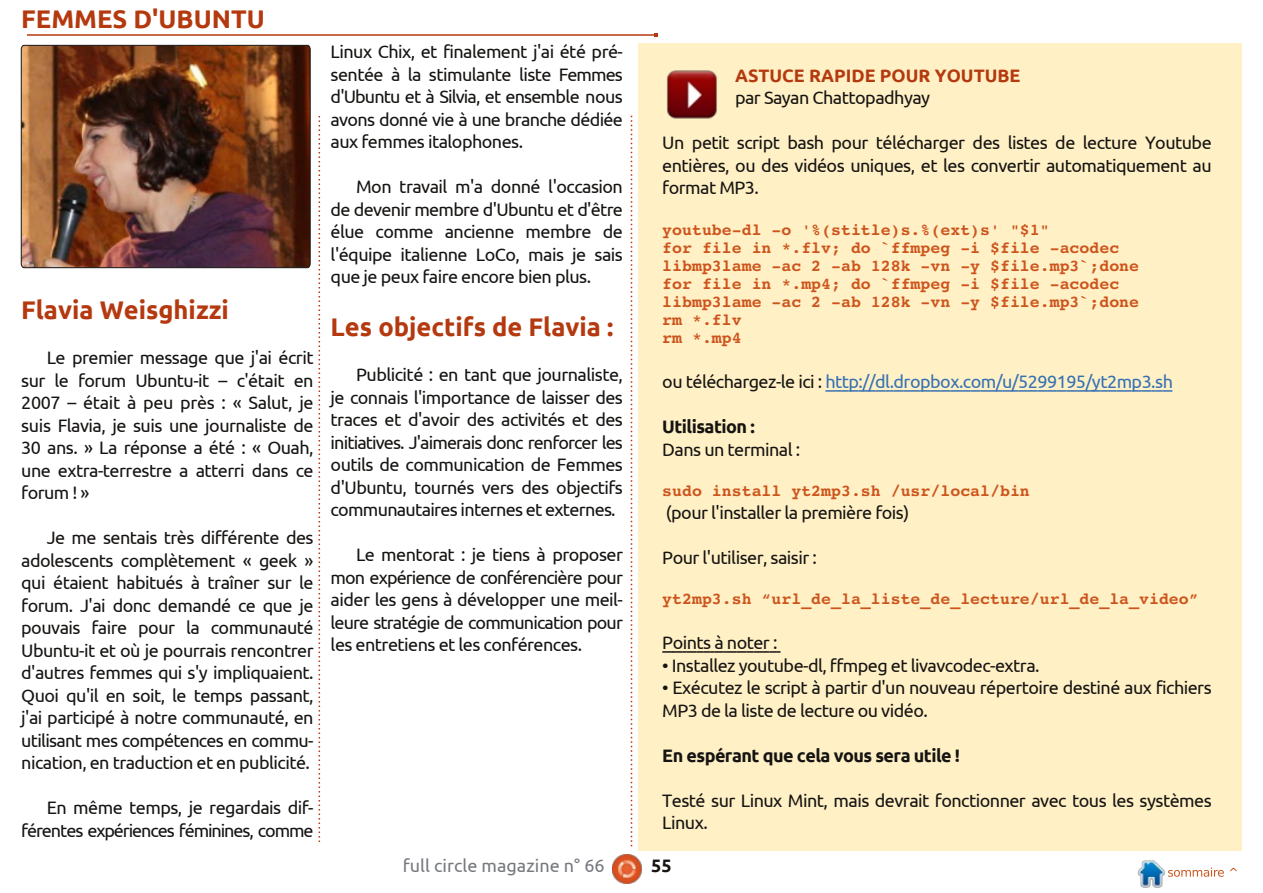
<style>
.page{position:relative;width:1263px;height:893px;background:#fff}
.page>*{position:absolute;margin:0;border:0;box-sizing:border-box;transform-origin:0 0}
.t1{font:700 25.5px "Ubuntu";color:#b5390f}
.t2{font:18px/22.5px "Ubuntu";letter-spacing:-.03em;color:#161412;text-align:justify}
.t3{font:18px/22.5px "Ubuntu";letter-spacing:-.06em;color:#161412;text-align:right}
.t4{font:18px "Ubuntu";letter-spacing:-.03em;color:#3671b3}
.t5{font:700 18px "Ubuntu";letter-spacing:-.03em;color:#161412}
.t6{font:700 18px "Ubuntu";color:#b5390f}
.t7{font:18px "Ubuntu";color:#777980}
.t8{font:700 16.5px/18px "Courier 10 Pitch BT";color:#cd551d}
.s1{color:#161412}
</style>
<div class="page">
<svg style="left:319px;top:116px;width:1px;height:726px"></svg>
<svg style="left:631px;top:116px;width:1px;height:730px"></svg>
<hr style="left:27px;top:34px;width:628px;height:2px;background:#b5390f">
<img style="left:612px;top:855px;width:30px;height:28px">
<img style="left:1138px;top:860px;width:27px;height:27px">
<img style="left:21px;top:45px;width:290px;height:223px">
<div style="left:638px;top:43px;width:604px;height:807px;background:#fff0c5"></div>
<svg style="left:662px;top:651px;width:118px;height:2px"></svg>
<img style="left:666px;top:70px;width:51px;height:49px">
<h1 class="t1" style="left:21px;top:5px;width:245px">FEMMES D'UBUNTU</h1>
<h1 class="t1" style="left:21px;top:295px;width:209px">Flavia Weisghizzi</h1>
<p class="t2" style="left:21px;top:346px;width:294px;text-indent:26px">Le premier message que j'ai écrit sur le forum Ubuntu-it – c'était en 2007 – était à peu près : « Salut, je suis Flavia, je suis une journaliste de 30 ans. » La réponse a été : « Ouah, une extra-terrestre a atterri dans ce forum ! »</p>
<p class="t2" style="left:21px;top:526px;width:294px;text-indent:26px">Je me sentais très différente des adolescents complètement « geek » qui étaient habitués à traîner sur le forum. J'ai donc demandé ce que je pouvais faire pour la communauté Ubuntu-it et où je pourrais rencontrer d'autres femmes qui s'y impliquaient.<br>Quoi qu'il en soit, le temps passant, j'ai participé à notre communauté, en utilisant mes compétences en commu&shy;nication, en traduction et en publicité.</p>
<p class="t3" style="left:21px;top:796px;width:294px">En même temps, je regardais dif&shy;férentes expériences féminines, comme</p>
<p class="t2" style="left:331px;top:40px;width:294px">Linux Chix, et finalement j'ai été pré&shy;sentée à la stimulante liste Femmes d'Ubuntu et à Silvia, et ensemble nous avons donné vie à une branche dédiée aux femmes italophones.</p>
<p class="t2" style="left:331px;top:175px;width:294px;text-indent:26px">Mon travail m'a donné l'occasion de devenir membre d'Ubuntu et d'être élue comme ancienne membre de l'équipe italienne LoCo, mais je sais que je peux faire encore bien plus.</p>
<h1 class="t1" style="left:331px;top:312px;width:284px">Les objectifs de Flavia :</h1>
<p class="t2" style="left:331px;top:363px;width:294px;text-indent:26px">Publicité : en tant que journaliste, je connais l'importance de laisser des traces et d'avoir des activités et des initiatives. J'aimerais donc renforcer les outils de communication de Femmes d'Ubuntu, tournés vers des objectifs communautaires internes et externes.</p>
<p class="t2" style="left:331px;top:543px;width:294px;text-indent:26px">Le mentorat : je tiens à proposer mon expérience de conférencière pour aider les gens à développer une meil&shy;leure stratégie de communication pour les entretiens et les conférences.</p>
<p class="t6" style="left:735px;top:65px;width:287px">ASTUCE RAPIDE POUR YOUTUBE</p>
<p class="t2" style="left:735px;top:87px;width:197px">par Sayan Chattopadhyay</p>
<p class="t2" style="left:662px;top:132px;width:551px">Un petit script bash pour télécharger des listes de lecture Youtube entières, ou des vidéos uniques, et les convertir automatiquement au format MP3.</p>
<p class="t8" style="left:662px;top:222px;width:478px">youtube-dl -o '%(stitle)s.%(ext)s' "$1"<br>for file in *.flv; do `ffmpeg -i $file -acodec libmp3lame -ac 2 -ab 128k -vn -y $file.mp3`;done for file in *.mp4; do `ffmpeg -i $file -acodec libmp3lame -ac 2 -ab 128k -vn -y $file.mp3`;done rm *.flv<br>rm *.mp4</p>
<p class="t4" style="left:662px;top:371px;width:512px"><span class="s1">ou téléchargez-le ici :</span> http://dl.dropbox.com/u/5299195/yt2mp3.sh</p>
<p class="t5" style="left:662px;top:416px;width:94px">Utilisation :</p>
<p class="t2" style="left:662px;top:438px;width:139px">Dans un terminal :</p>
<p class="t8" style="left:662px;top:483px;width:369px">sudo install yt2mp3.sh /usr/local/bin</p>
<p class="t2" style="left:666px;top:501px;width:245px">(pour l'installer la première fois)</p>
<p class="t2" style="left:662px;top:546px;width:156px">Pour l'utiliser, saisir :</p>
<p class="t8" style="left:662px;top:591px;width:538px">yt2mp3.sh “url_de_la_liste_de_lecture/url_de_la_video”</p>
<p class="t2" style="left:662px;top:631px;width:117px">Points à noter :</p>
<p class="t2" style="left:662px;top:654px;width:379px">• Installez youtube-dl, ffmpeg et livavcodec-extra.</p>
<p class="t2" style="left:662px;top:676px;width:551px">• Exécutez le script à partir d'un nouveau répertoire destiné aux fichiers<br>MP3 de la liste de lecture ou vidéo.</p>
<p class="t5" style="left:662px;top:745px;width:299px">En espérant que cela vous sera utile !</p>
<p class="t2" style="left:662px;top:789px;width:551px">Testé sur Linux Mint, mais devrait fonctionner avec tous les systèmes<br>Linux.</p>
<p class="t7" style="left:403px;top:855px;width:203px">full circle magazine n° 66</p>
<p class="t5" style="left:651px;top:855px;width:22px">55</p>
</div>
